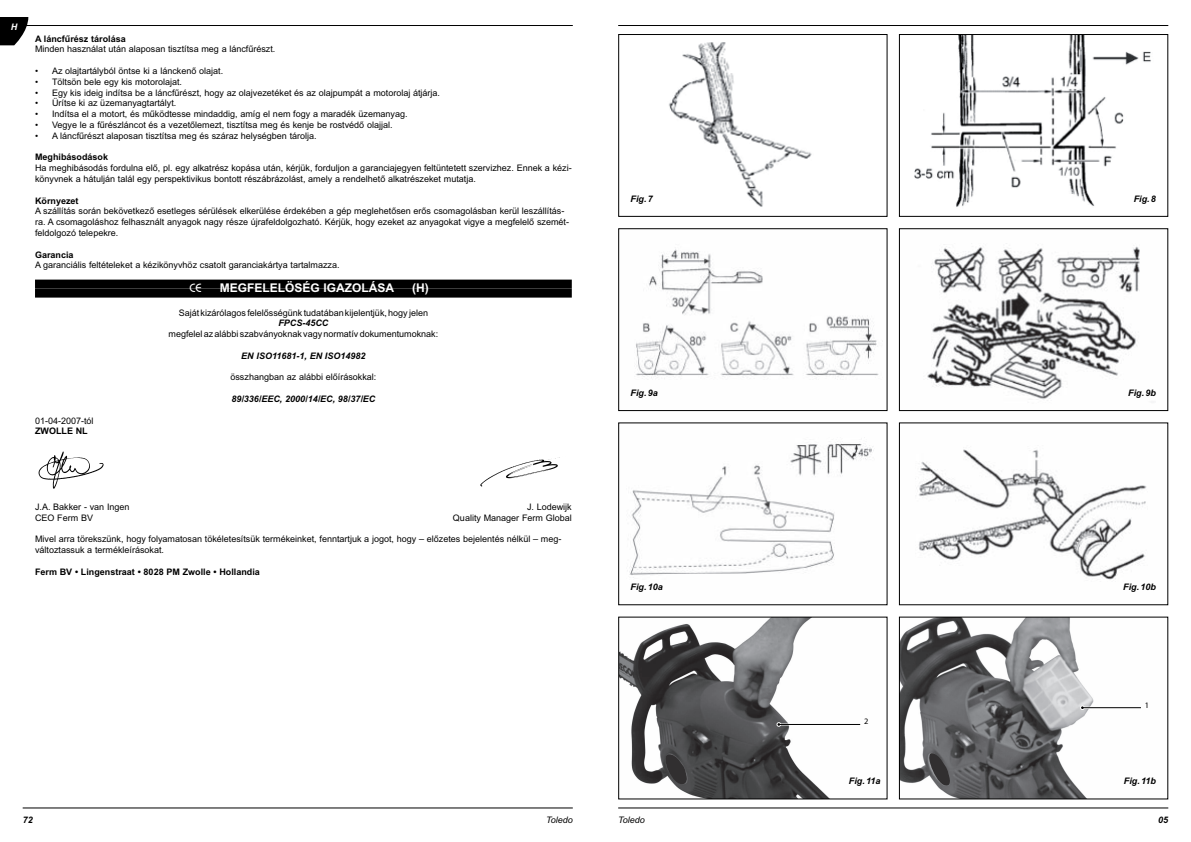
<style>
.page{position:relative;width:1191px;height:842px;background:#fff}
.page>*{position:absolute;margin:0;border:0;box-sizing:border-box;transform-origin:0 0}
.t1{font:700 12px "Arial CE";color:#fff}
.t2{font:500 12px "Bauhaus IT Cby BT";color:#fff}
.t3{font:9px/10.8px "Arial CE";color:#000}
.t4{font:700 9px "Arial CE";color:#000}
.t5{font:italic 700 9px "Arial Tur";color:#000}
.t6{font:italic 700 9px "Arial CE";color:#000}
.t7{font:italic 9px "Arial Tur";color:#000}
.t8{font:italic 700 9px "Arial Tur";color:#fff}
.t9{font:700 8.3px "Helvetica";color:#000}
</style>
<div class="page">
<hr style="left:23px;top:25px;width:550px;height:1px;background:#000">
<div style="left:35px;top:280px;width:537px;height:9px;background:#000"></div>
<div style="left:35px;top:289px;width:537px;height:9px;background:#000"></div>
<img style="left:480px;top:457px;width:80px;height:30px">
<img style="left:38px;top:451px;width:66px;height:38px">
<hr style="left:23px;top:807px;width:550px;height:1px;background:#000">
<svg style="left:0;top:17px;width:28px;height:28px"></svg>
<hr style="left:618px;top:25px;width:550px;height:1px;background:#000">
<hr style="left:618px;top:807px;width:550px;height:1px;background:#000">
<img style="left:620px;top:619px;width:241px;height:178px">
<hr style="left:779px;top:723px;width:81px;height:2px;background:#fff">
<svg style="left:776px;top:722px;width:5px;height:5px"></svg>
<hr style="left:779px;top:724px;width:81px;height:1px;background:#000">
<svg style="left:659px;top:753px;width:31px;height:35px"></svg>
<div style="left:618px;top:617px;width:269px;height:182px;border:1px solid #000"></div>
<img style="left:901px;top:619px;width:193px;height:178px">
<hr style="left:1082px;top:707px;width:59px;height:2px;background:#fff">
<svg style="left:1080px;top:705px;width:4px;height:5px"></svg>
<hr style="left:1082px;top:707px;width:59px;height:1px;background:#000">
<svg style="left:923px;top:753px;width:30px;height:36px"></svg>
<div style="left:899px;top:617px;width:269px;height:182px;border:1px solid #000"></div>
<img style="left:636px;top:249px;width:243px;height:130px">
<div style="left:618px;top:228px;width:269px;height:183px;border:1px solid #000"></div>
<img style="left:927px;top:243px;width:213px;height:158px">
<div style="left:899px;top:228px;width:269px;height:183px;border:1px solid #000"></div>
<img style="left:669px;top:42px;width:143px;height:165px">
<div style="left:618px;top:34px;width:269px;height:183px;border:1px solid #000"></div>
<img style="left:914px;top:36px;width:237px;height:171px">
<div style="left:899px;top:34px;width:269px;height:183px;border:1px solid #000"></div>
<img style="left:629px;top:443px;width:245px;height:135px">
<img style="left:919px;top:449px;width:228px;height:131px">
<p class="t8" style="left:11px;top:23px;width:8px">H</p>
<p class="t4" style="left:35px;top:35px;width:92px">A láncfűrész tárolása</p>
<p class="t3" style="left:35px;top:45px;width:242px">Minden használat után alaposan tisztítsa meg a láncfűrészt.</p>
<p class="t3" style="left:35px;top:66px;width:190px">• Az olajtartályból öntse ki a lánckenő olajat.</p>
<p class="t3" style="left:35px;top:77px;width:149px">• Töltsön bele egy kis motorolajat.</p>
<p class="t3" style="left:35px;top:88px;width:406px">• Egy kis ideig indítsa be a láncfűrészt, hogy az olajvezetéket és az olajpumpát a motorolaj átjárja.</p>
<p class="t3" style="left:35px;top:99px;width:143px">• Ürítse ki az üzemanyagtartályt.</p>
<p class="t3" style="left:35px;top:110px;width:374px">• Indítsa el a motort, és működtesse mindaddig, amíg el nem fogy a maradék üzemanyag.</p>
<p class="t3" style="left:35px;top:120px;width:359px">• Vegye le a fűrészláncot és a vezetőlemezt, tisztítsa meg és kenje be rostvédő olajjal.</p>
<p class="t3" style="left:35px;top:131px;width:283px">• A láncfűrészt alaposan tisztítsa meg és száraz helységben tárolja.</p>
<p class="t4" style="left:35px;top:154px;width:75px">Meghibásodások</p>
<p class="t3" style="left:35px;top:164px;width:538px">Ha meghibásodás fordulna elő, pl. egy alkatrész kopása után, kérjük, forduljon a garanciajegyen feltüntetett szervizhez. Ennek a kézi&shy;könyvnek a hátulján talál egy perspektivikus bontott részábrázolást, amely a rendelhető alkatrészeket mutatja.</p>
<p class="t4" style="left:35px;top:197px;width:45px">Környezet</p>
<p class="t3" style="left:35px;top:207px;width:535px">A szállítás során bekövetkező esetleges sérülések elkerülése érdekében a gép meglehetősen erős csomagolásban kerül leszállítás&shy;ra. A csomagoláshoz felhasznált anyagok nagy része újrafeldolgozható. Kérjük, hogy ezeket az anyagokat vigye a megfelelő szemét&shy;feldolgozó telepekre.</p>
<p class="t4" style="left:35px;top:251px;width:40px">Garancia</p>
<p class="t3" style="left:35px;top:261px;width:306px">A garanciális feltételeket a kézikönyvhöz csatolt garanciakártya tartalmazza.</p>
<h1 class="t2" style="left:189px;top:284px;width:14px">CE</h1>
<h1 class="t1" style="left:220px;top:284px;width:176px">MEGFELELÖSÉG IGAZOLÁSA</h1>
<h1 class="t1" style="left:412px;top:284px;width:18px">(H)</h1>
<p class="t3" style="left:179px;top:308px;width:251px">Saját kizárólagos felelősségünk tudatában kijelentjük, hogy jelen</p>
<p class="t5" style="left:278px;top:320px;width:52px">FPCS-45CC</p>
<p class="t3" style="left:169px;top:329px;width:271px">megfelel az alábbi szabványoknak vagy normatív dokumentumoknak:</p>
<p class="t6" style="left:241px;top:352px;width:126px">EN ISO11681-1, EN ISO14982</p>
<p class="t3" style="left:230px;top:373px;width:147px">összhangban az alábbi előírásokkal:</p>
<p class="t6" style="left:231px;top:395px;width:146px">89/336/EEC, 2000/14/EC, 98/37/EC</p>
<p class="t3" style="left:35px;top:416px;width:60px">01-04-2007-tól</p>
<p class="t4" style="left:35px;top:428px;width:54px">ZWOLLE NL</p>
<p class="t3" style="left:35px;top:502px;width:96px">J.A. Bakker - van Ingen</p>
<p class="t3" style="left:527px;top:502px;width:46px">J. Lodewijk</p>
<p class="t3" style="left:35px;top:513px;width:60px">CEO Ferm BV</p>
<p class="t3" style="left:453px;top:513px;width:120px">Quality Manager Ferm Global</p>
<p class="t3" style="left:35px;top:535px;width:528px">Mivel arra törekszünk, hogy folyamatosan tökéletesítsük termékeinket, fenntartjuk a jogot, hogy – előzetes bejelentés nélkül – meg&shy;változtassuk a termékleírásokat.</p>
<p class="t4" style="left:35px;top:568px;width:226px">Ferm BV • Lingenstraat • 8028 PM Zwolle • Hollandia</p>
<p class="t5" style="left:23px;top:817px;width:12px">72</p>
<p class="t7" style="left:546px;top:817px;width:28px">Toledo</p>
<p class="t5" style="left:630px;top:195px;width:24px">Fig. 7</p>
<p class="t5" style="left:1133px;top:195px;width:24px">Fig. 8</p>
<p class="t5" style="left:630px;top:389px;width:29px">Fig. 9a</p>
<p class="t5" style="left:1128px;top:389px;width:29px">Fig. 9b</p>
<p class="t5" style="left:630px;top:583px;width:34px">Fig. 10a</p>
<p class="t5" style="left:1123px;top:583px;width:34px">Fig. 10b</p>
<p class="t9" style="left:864px;top:718px;width:6px">2</p>
<p class="t9" style="left:1145px;top:702px;width:6px">1</p>
<p class="t5" style="left:849px;top:778px;width:33px">Fig. 11a</p>
<p class="t5" style="left:1123px;top:778px;width:34px">Fig. 11b</p>
<p class="t7" style="left:618px;top:817px;width:28px">Toledo</p>
<p class="t5" style="left:1158px;top:817px;width:12px">05</p>
</div>
